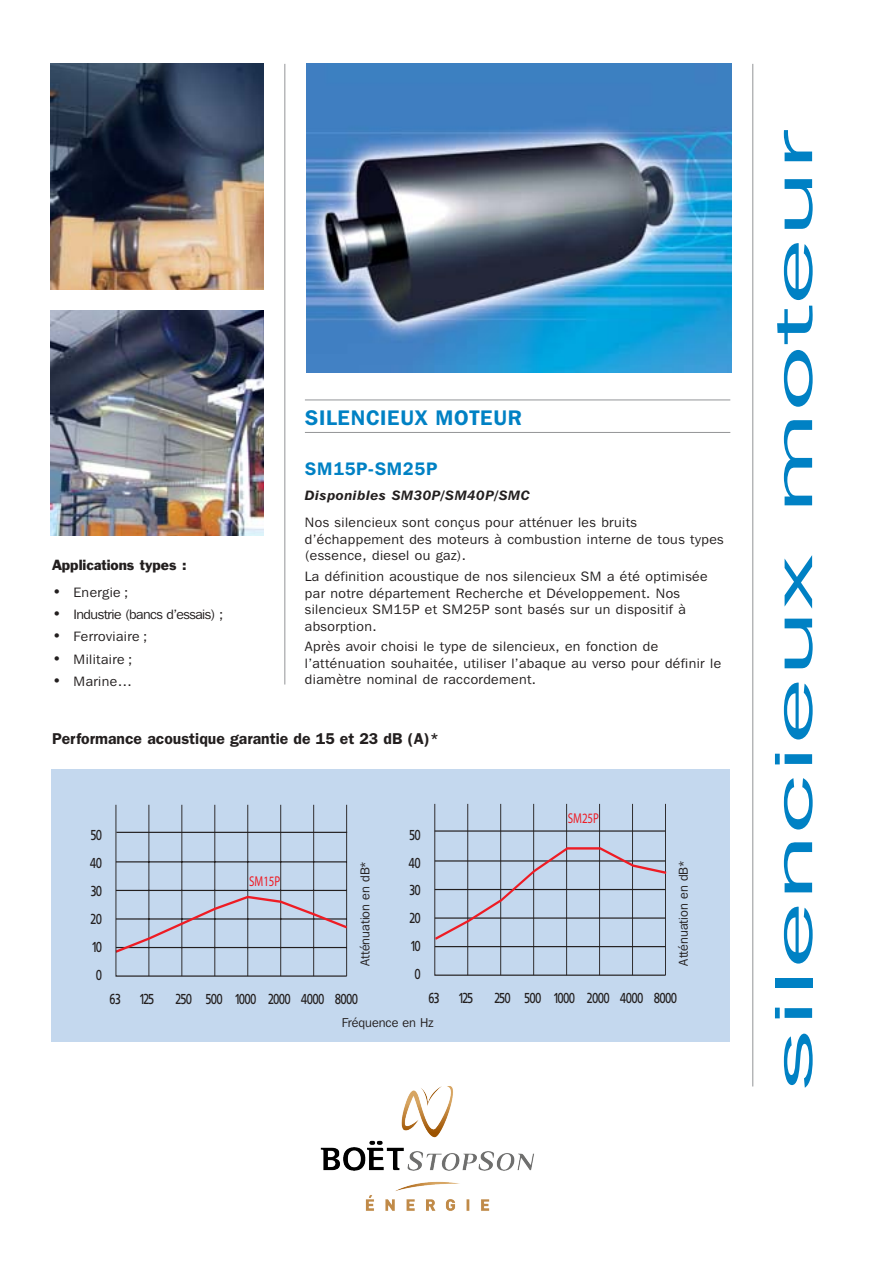
<style>
.page{position:relative;width:893px;height:1263px;background:#fff}
.page>*{position:absolute;margin:0;border:0;box-sizing:border-box;transform-origin:0 0}
.t1{font:54.15px "Franklin Gothic";color:#0081c4;scale:2.3 1}
.t2{font:600 21px "Franklin Gothic IT Cby BT";letter-spacing:.035em;color:#0081c4}
.t3{font:600 18px "Franklin Gothic IT Cby BT";letter-spacing:.035em;color:#0081c4}
.t4{font:600 15.75px "Franklin Gothic";color:#231f1f}
.t5{font:14.25px "Sh Freeborn";color:#231f1f;scale:.77 1}
.t6{font:14.25px "Myriad";letter-spacing:-.005em;color:#ee1c24;scale:.77 1}
.t7{font:13.5px/16.5px "Franklin Gothic IT Cby BT";letter-spacing:.03em;color:#231f1f;scale:1.05 1}
.t8{font:italic 600 13.5px "Franklin Gothic IT Cby BT";letter-spacing:.03em;color:#231f1f;scale:1.05 1}
.t9{font:13.5px "Franklin Gothic IT Cby BT";letter-spacing:-.035em;color:#231f1f;scale:1.05 1}
.t10{font:13.5px "Franklin Gothic BT";color:#231f1f}
.t11{font:12.75px "Franklin Gothic IT Cby BT";color:#231f1f}
.s1{font-family:"Franklin Gothic BT";font-size:15px}
</style>
<div class="page">
<img style="left:51px;top:64px;width:212px;height:225px">
<img style="left:306px;top:64px;width:425px;height:308px">
<img style="left:51px;top:310px;width:212px;height:226px">
<div style="left:391px;top:769px;width:338px;height:272px;background:#c4d8ee"></div>
<div style="left:51px;top:769px;width:341px;height:272px;background:#c4d8ee"></div>
<hr style="left:305px;top:400px;width:425px;height:1px;background:#939497">
<hr style="left:305px;top:432px;width:425px;height:1px;background:#939497">
<hr style="left:284px;top:64px;width:1px;height:621px;background:#939497">
<hr style="left:752px;top:64px;width:1px;height:1022px;background:#939497">
<svg style="left:115px;top:804px;width:233px;height:173px"></svg>
<hr style="left:116px;top:832px;width:231px;height:1px;background:#231f1f">
<svg style="left:434px;top:803px;width:233px;height:173px"></svg>
<hr style="left:434px;top:831px;width:231px;height:1px;background:#231f1f">
<img style="left:320px;top:1086px;width:214px;height:125px">
<p class="t10" style="left:52px;top:561px;width:136px">Applications types :</p>
<p class="t7" style="left:52px;top:585px;width:74px"><span class="s1">•</span> Energie ;</p>
<p class="t9" style="left:52px;top:610px;width:164px"><span class="s1">•</span> Industrie (bancs d’essais) ;</p>
<p class="t7" style="left:52px;top:630px;width:92px"><span class="s1">•</span> Ferroviaire ;</p>
<p class="t7" style="left:52px;top:652px;width:78px"><span class="s1">•</span> Militaire ;</p>
<p class="t7" style="left:52px;top:674px;width:77px"><span class="s1">•</span> Marine…</p>
<h2 class="t2" style="left:305px;top:410px;width:218px">SILENCIEUX MOTEUR</h2>
<h3 class="t3" style="left:305px;top:462px;width:134px">SM15P-SM25P</h3>
<p class="t8" style="left:305px;top:491px;width:215px">Disponibles SM30P/SM40P/SMC</p>
<p class="t7" style="left:305px;top:516px;width:400px">Nos silencieux sont conçus pour atténuer les bruits d’échappement des moteurs à combustion interne de tous types (essence, diesel ou gaz).</p>
<p class="t7" style="left:305px;top:570px;width:385px">La définition acoustique de nos silencieux SM a été optimisée par notre département Recherche et Développement. Nos silencieux SM15P et SM25P sont basés sur un dispositif à absorption.</p>
<p class="t7" style="left:305px;top:640px;width:398px">Après avoir choisi le type de silencieux, en fonction de l’atténuation souhaitée, utiliser l’abaque au verso pour définir le diamètre nominal de raccordement.</p>
<p class="t4" style="left:52px;top:734px;width:389px">Performance acoustique garantie de 15 et 23 dB (A)*</p>
<p class="t5" style="left:91px;top:829px;width:15px">50</p>
<p class="t5" style="left:410px;top:828px;width:15px">50</p>
<p class="t6" style="left:568px;top:813px;width:42px">SM25P</p>
<p class="t5" style="left:90px;top:857px;width:17px">40</p>
<p class="t5" style="left:91px;top:885px;width:15px">30</p>
<p class="t5" style="left:91px;top:913px;width:16px">20</p>
<p class="t5" style="left:92px;top:941px;width:14px">10</p>
<p class="t6" style="left:249px;top:875px;width:42px">SM15P</p>
<p class="t5" style="left:409px;top:856px;width:17px">40</p>
<p class="t11" style="left:360px;top:966px;width:107px;rotate:-90deg">Atténuation en dB*</p>
<p class="t11" style="left:678px;top:966px;width:107px;rotate:-90deg">Atténuation en dB*</p>
<p class="t5" style="left:410px;top:884px;width:15px">30</p>
<p class="t5" style="left:410px;top:912px;width:16px">20</p>
<p class="t5" style="left:411px;top:940px;width:14px">10</p>
<p class="t5" style="left:96px;top:969px;width:9px">0</p>
<p class="t5" style="left:415px;top:968px;width:9px">0</p>
<p class="t5" style="left:110px;top:993px;width:15px">63</p>
<p class="t5" style="left:140px;top:993px;width:19px">125</p>
<p class="t5" style="left:176px;top:993px;width:238px">250 500 1000 2000 4000 8000</p>
<p class="t5" style="left:429px;top:992px;width:15px">63</p>
<p class="t5" style="left:459px;top:992px;width:19px">125</p>
<p class="t5" style="left:494px;top:992px;width:238px">250 500 1000 2000 4000 8000</p>
<p class="t11" style="left:342px;top:1018px;width:93px">Fréquence en Hz</p>
<h1 class="t1" style="left:775px;top:1093px;width:420px;rotate:-90deg">silencieux moteur</h1>
</div>
